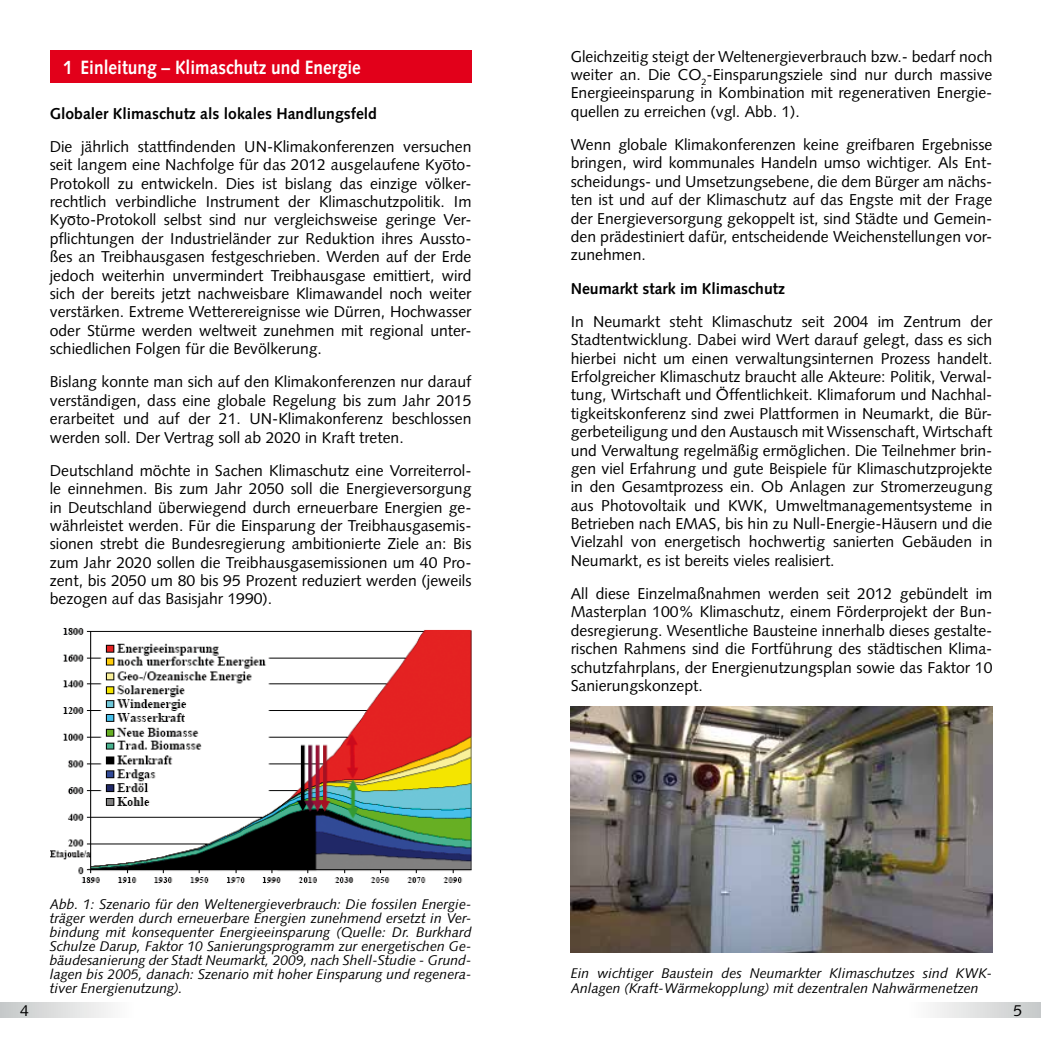
<style>
.page{position:relative;width:1041px;height:1041px;background:#fff}
.page>*{position:absolute;margin:0;border:0;box-sizing:border-box;transform-origin:0 0}
.t1{font:700 19.25px "Syntax LT Std";color:#fff;scale:.9 1}
.t2{font:15.75px/18.4px "Syntax LT Std";color:#000;text-align:justify}
.t3{font:700 15.75px "Syntax LT Std";color:#000}
.t4{font:italic 14px/14px "Syntax LT Std";color:#000;text-align:justify}
</style>
<div class="page">
<svg style="left:0;top:1002px;width:111px;height:15px;background:#dcdede"></svg>
<svg style="left:933px;top:1002px;width:108px;height:15px;background:#dddede"></svg>
<div style="left:50px;top:50px;width:421px;height:33px;background:#e2001a"></div>
<img style="left:50px;top:628px;width:422px;height:255px">
<img style="left:571px;top:707px;width:421px;height:246px">
<p class="t1" style="left:63px;top:57px;width:332px">1 Einleitung – Klimaschutz und Energie</p>
<p class="t3" style="left:50px;top:104px;width:329px">Globaler Klimaschutz als lokales Handlungsfeld</p>
<p class="t2" style="left:50px;top:137px;width:423px">Die jährlich stattfindenden UN-Klimakonferenzen versuchen seit langem eine Nachfolge für das 2012 ausgelaufene Kyoto-Protokoll zu entwickeln. Dies ist bislang das einzige völker&shy;rechtlich verbindliche Instrument der Klimaschutzpolitik. Im Kyoto-Protokoll selbst sind nur vergleichsweise geringe Ver&shy;pflichtungen der Industrieländer zur Reduktion ihres Aussto&shy;ßes an Treibhausgasen festgeschrieben. Werden auf der Erde jedoch weiterhin unvermindert Treibhausgase emittiert, wird sich der bereits jetzt nachweisbare Klimawandel noch weiter verstärken. Extreme Wetterereignisse wie Dürren, Hochwasser oder Stürme werden weltweit zunehmen mit regional unter&shy;schiedlichen Folgen für die Bevölkerung.</p>
<p class="t2" style="left:50px;top:373px;width:423px">Bislang konnte man sich auf den Klimakonferenzen nur darauf verständigen, dass eine globale Regelung bis zum Jahr 2015 erarbeitet und auf der 21. UN-Klimakonferenz beschlossen werden soll. Der Vertrag soll ab 2020 in Kraft treten.</p>
<p class="t2" style="left:50px;top:461px;width:423px">Deutschland möchte in Sachen Klimaschutz eine Vorreiterrol&shy;le einnehmen. Bis zum Jahr 2050 soll die Energieversorgung in Deutschland überwiegend durch erneuerbare Energien ge&shy;währleistet werden. Für die Einsparung der Treibhausgasemis&shy;sionen strebt die Bundesregierung ambitionierte Ziele an: Bis zum Jahr 2020 sollen die Treibhausgasemissionen um 40 Pro&shy;zent, bis 2050 um 80 bis 95 Prozent reduziert werden (jeweils bezogen auf das Basisjahr 1990).</p>
<p class="t2" style="left:443px;top:145px;width:9px">_</p>
<p class="t2" style="left:68px;top:200px;width:9px">_</p>
<p class="t4" style="left:50px;top:898px;width:423px">Abb. 1: Szenario für den Weltenergieverbrauch: Die fossilen Energie&shy;träger werden durch erneuerbare Energien zunehmend ersetzt in Ver&shy;bindung mit konsequenter Energieeinsparung (Quelle: Dr. Burkhard Schulze Darup, Faktor 10 Sanierungsprogramm zur energetischen Ge&shy;bäudesanierung der Stadt Neumarkt, 2009, nach Shell-Studie - Grund&shy;lagen bis 2005, danach: Szenario mit hoher Einsparung und regenera&shy;tiver Energienutzung).</p>
<p class="t2" style="left:571px;top:47px;width:423px">Gleichzeitig steigt der Weltenergieverbrauch bzw.- bedarf noch weiter an. Die CO<sub>2</sub>-Einsparungsziele sind nur durch massive Energieeinsparung in Kombination mit regenerativen Energie&shy;quellen zu erreichen (vgl. Abb. 1).</p>
<p class="t2" style="left:571px;top:135px;width:423px">Wenn globale Klimakonferenzen keine greifbaren Ergebnisse bringen, wird kommunales Handeln umso wichtiger. Als Ent&shy;scheidungs- und Umsetzungsebene, die dem Bürger am nächs&shy;ten ist und auf der Klimaschutz auf das Engste mit der Frage der Energieversorgung gekoppelt ist, sind Städte und Gemein&shy;den prädestiniert dafür, entscheidende Weichenstellungen vor&shy;zunehmen.</p>
<p class="t3" style="left:571px;top:279px;width:216px">Neumarkt stark im Klimaschutz</p>
<p class="t2" style="left:571px;top:312px;width:423px">In Neumarkt steht Klimaschutz seit 2004 im Zentrum der Stadtentwicklung. Dabei wird Wert darauf gelegt, dass es sich hierbei nicht um einen verwaltungsinternen Prozess handelt.<br>Erfolgreicher Klimaschutz braucht alle Akteure: Politik, Verwal&shy;tung, Wirtschaft und Öffentlichkeit. Klimaforum und Nachhal&shy;tigkeitskonferenz sind zwei Plattformen in Neumarkt, die Bür&shy;gerbeteiligung und den Austausch mit Wissenschaft, Wirtschaft und Verwaltung regelmäßig ermöglichen. Die Teilnehmer brin&shy;gen viel Erfahrung und gute Beispiele für Klimaschutzprojekte in den Gesamtprozess ein. Ob Anlagen zur Stromerzeugung aus Photovoltaik und KWK, Umweltmanagementsysteme in Betrieben nach EMAS, bis hin zu Null-Energie-Häusern und die Vielzahl von energetisch hochwertig sanierten Gebäuden in Neumarkt, es ist bereits vieles realisiert.</p>
<p class="t2" style="left:571px;top:584px;width:423px">All diese Einzelmaßnahmen werden seit 2012 gebündelt im Masterplan 100% Klimaschutz, einem Förderprojekt der Bun&shy;desregierung. Wesentliche Bausteine innerhalb dieses gestalte&shy;rischen Rahmens sind die Fortführung des städtischen Klima&shy;schutzfahrplans, der Energienutzungsplan sowie das Faktor 10<br>Sanierungskonzept.</p>
<p class="t4" style="left:571px;top:966px;width:423px;line-height:14.9px">Ein wichtiger Baustein des Neumarkter Klimaschutzes sind KWK-<br>Anlagen (Kraft-Wärmekopplung) mit dezentralen Nahwärmenetzen</p>
<p class="t2" style="left:20px;top:1001px;width:10px">4</p>
<p class="t2" style="left:1013px;top:1001px;width:10px">5</p>
</div>
